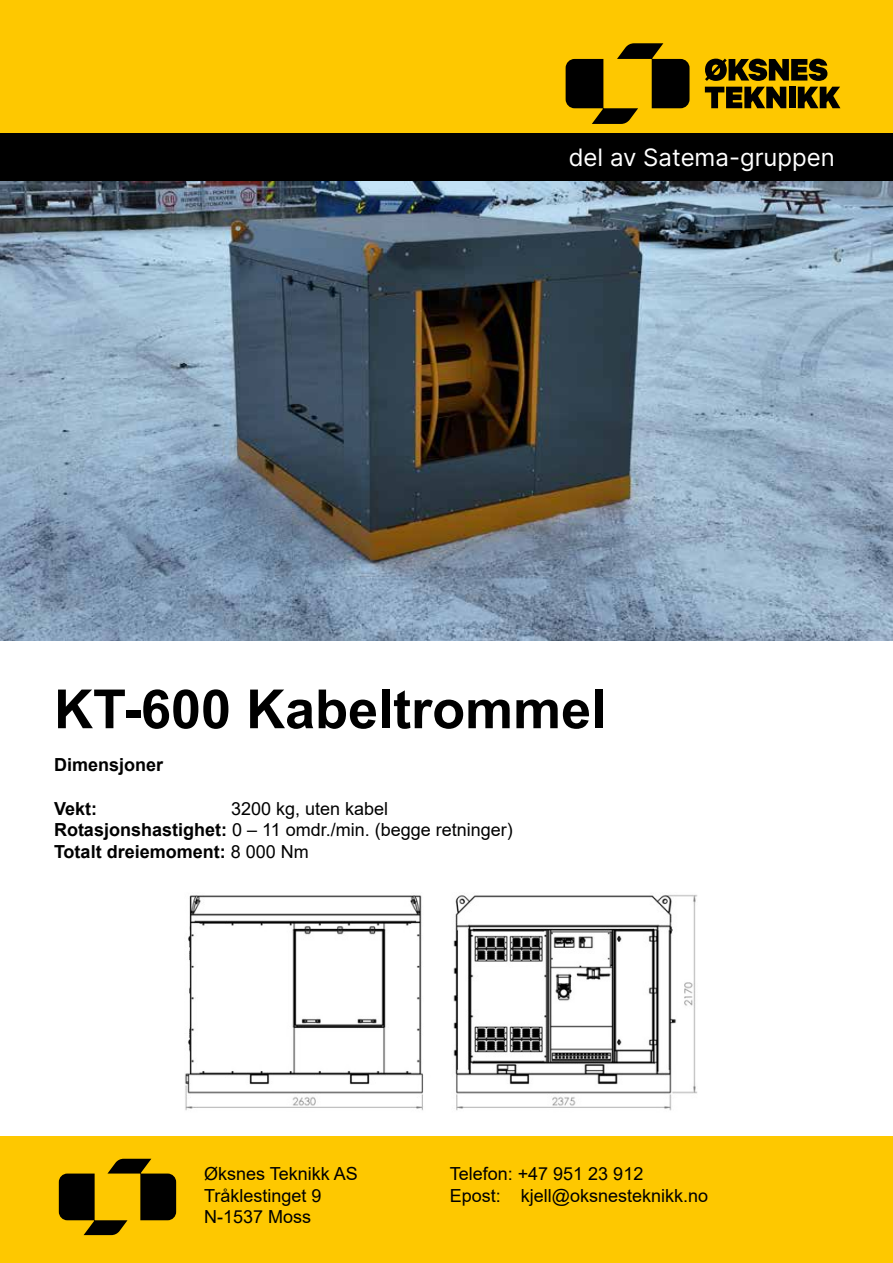
<style>
.page{position:relative;width:893px;height:1263px;background:#fff}
.page>*{position:absolute;margin:0;border:0;box-sizing:border-box;transform-origin:0 0}
.t1{font:700 54px "Arial";color:#000}
.t2{font:24px "Inter";color:#fff}
.t3{font:18px/21.6px "Arial";color:#000}
.t4{font:700 18px "Arial";color:#000}
.s1{font-weight:700}
</style>
<div class="page">
<img style="left:0;top:0;width:893px;height:640px">
<div style="left:0;top:1136px;width:893px;height:127px;background:#fec800"></div>
<svg style="left:566px;top:43px;width:123px;height:81px;background:#856900"></svg>
<svg style="left:705px;top:59px;width:122px;height:22px;background:#483900"></svg>
<svg style="left:705px;top:87px;width:81px;height:21px;background:#513f00"></svg>
<div style="left:789px;top:87px;width:6px;height:21px;background:#000"></div>
<svg style="left:798px;top:87px;width:42px;height:21px"></svg>
<svg style="left:59px;top:1159px;width:117px;height:76px;background:#856800"></svg>
<img style="left:185px;top:894px;width:513px;height:217px">
<h2 class="t2" style="left:569px;top:143px;width:268px">del av Satema-gruppen</h2>
<h1 class="t1" style="left:54px;top:688px;width:554px">KT-600 Kabeltrommel</h1>
<p class="t4" style="left:54px;top:758px;width:111px">Dimensjoner</p>
<p class="t4" style="left:54px;top:801px;width:45px">Vekt:</p>
<p class="t3" style="left:54px;top:797px;width:460px;text-indent:177px">3200 kg, uten kabel<br><span class="s1">Rotasjonshastighet:</span> 0 – 11 omdr./min. (begge retninger)<br><span class="s1">Totalt dreiemoment:</span> 8 000 Nm</p>
<p class="t3" style="left:204px;top:1163px;width:155px">Øksnes Teknikk AS<br>Tråklestinget 9<br>N-1537 Moss</p>
<p class="t3" style="left:450px;top:1163px;width:260px">Telefon: +47 951 23 912<br>Epost: kjell@oksnesteknikk.no</p>
</div>
